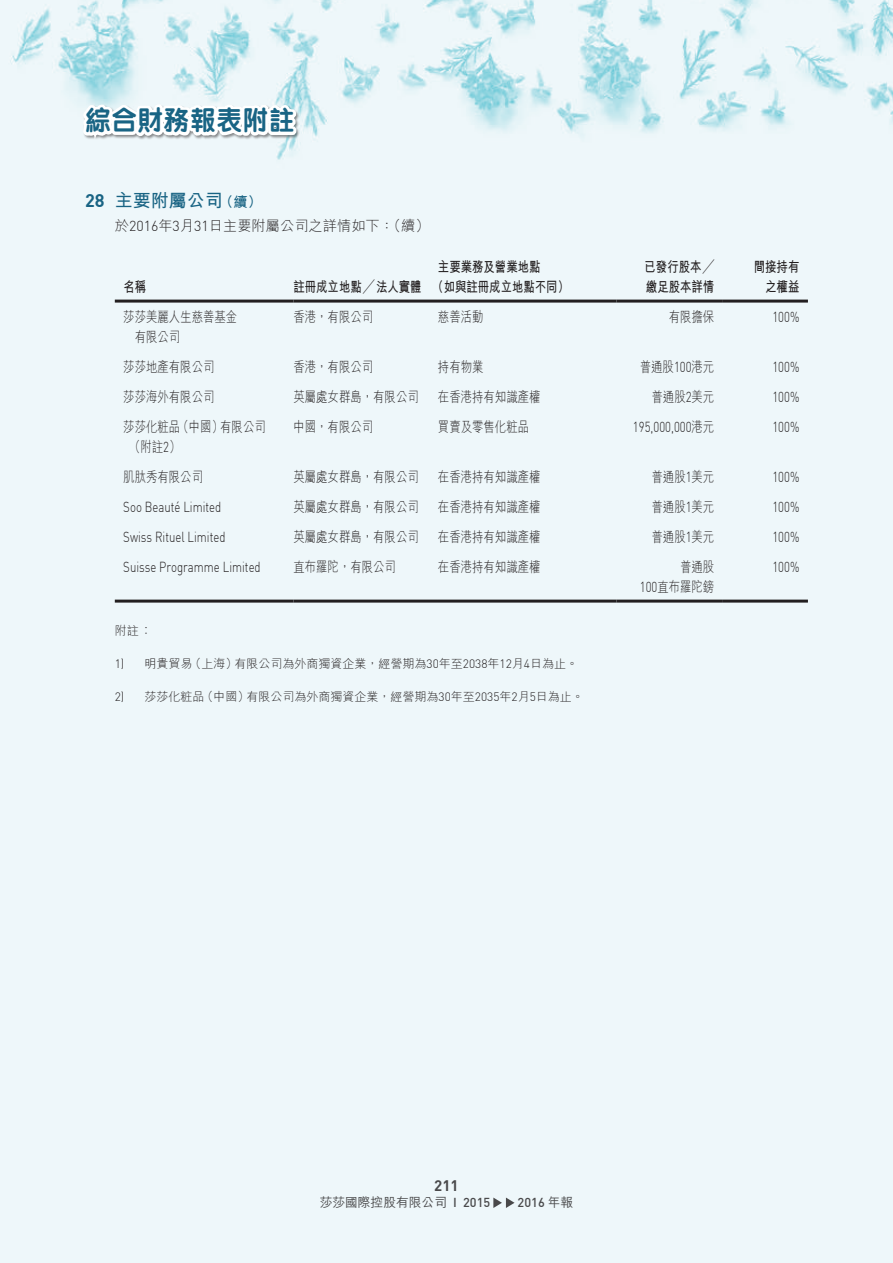
<style>
.page{position:relative;width:893px;height:1263px;background:#eef7fa}
.page>*{position:absolute;margin:0;border:0;box-sizing:border-box;transform-origin:0 0}
.t1{font:800 27px "M Yuen HK";letter-spacing:.025em;color:#196484;scale:.95 1}
.t2{font:700 18px "M Hei HK";color:#196484}
.t3{font:15px "DIN Bold";color:#231f20}
.t4{font:300 14.25px/19.5px "M Hei HK";color:#231f20;scale:.8 1}
.t5{font:14.25px "DIN Light";color:#231f20;scale:.8 1}
.t6{font:700 14.25px/19.5px "M Hei HK";color:#231f20;scale:.8 1}
.t7{font:300 14.25px "M Hei HK";color:#231f20}
.t8{font:500 12.75px "M Hei HK";color:#231f20}
.t9{font:12.75px "DIN Medium";color:#231f20}
.t10{font:300 12px "M Hei HK";color:#231f20}
.s1{font-family:"DIN Bold";font-weight:400}
.s2{font-size:14.25px}
.s3{font-family:"DIN Light";font-weight:400}
.s4{font-family:"M Hei HK";font-weight:300}
.s5{font-family:"DIN Medium";font-weight:400}
.s6{font-family:"M Hei HK";font-weight:500}
</style>
<div class="page">
<svg style="left:493px;top:1197px;width:22px;height:11px"></svg>
<svg style="left:78px;top:0;width:221px;height:145px"></svg>
<hr style="left:115px;top:300px;width:178px;height:3px;background:#231f20">
<hr style="left:293px;top:300px;width:145px;height:3px;background:#231f20">
<hr style="left:438px;top:300px;width:179px;height:3px;background:#231f20">
<hr style="left:617px;top:300px;width:106px;height:3px;background:#231f20">
<hr style="left:723px;top:300px;width:85px;height:3px;background:#231f20">
<hr style="left:115px;top:600px;width:178px;height:3px;background:#231f20">
<hr style="left:293px;top:600px;width:145px;height:3px;background:#231f20">
<hr style="left:438px;top:600px;width:179px;height:3px;background:#231f20">
<hr style="left:617px;top:600px;width:106px;height:3px;background:#231f20">
<hr style="left:723px;top:600px;width:85px;height:3px;background:#231f20">
<h1 class="t1" style="left:85px;top:101px;width:222px">綜合財務報表附註</h1>
<p class="t2" style="left:85px;top:188px;width:178px"><span class="s1">28</span> 主要附屬公司<span class="s2">（續）</span></p>
<p class="t7" style="left:115px;top:216px;width:316px">於<span class="s3">2016</span>年<span class="s3">3</span>月<span class="s3">31</span>日主要附屬公司之詳情如下：（續）</p>
<p class="t6" style="left:123px;top:276px;width:30px">名稱</p>
<p class="t6" style="left:293px;top:276px;width:162px">註冊成立地點╱法人實體</p>
<p class="t6" style="left:432px;top:256px;width:173px;text-indent:6px">主要業務及營業地點<br>（如與註冊成立地點不同）</p>
<p class="t6" style="left:645px;top:256px;width:89px">已發行股本╱繳足股本詳情</p>
<p class="t6" style="left:754px;top:256px;width:59px;text-align:right">間接持有之權益</p>
<p class="t4" style="left:135px;top:307px;width:130px;text-indent:-11px">莎莎美麗人生慈善基金有限公司</p>
<p class="t4" style="left:293px;top:307px;width:101px">香港，有限公司</p>
<p class="t4" style="left:438px;top:307px;width:58px">慈善活動</p>
<p class="t4" style="left:669px;top:307px;width:58px">有限擔保</p>
<p class="t5" style="left:772px;top:308px;width:35px">100%</p>
<p class="t4" style="left:123px;top:356px;width:116px">莎莎地產有限公司</p>
<p class="t4" style="left:293px;top:356px;width:101px">香港，有限公司</p>
<p class="t4" style="left:438px;top:356px;width:58px">持有物業</p>
<p class="t4" style="left:640px;top:356px;width:95px">普通股<span class="s3">100</span>港元</p>
<p class="t5" style="left:772px;top:358px;width:35px">100%</p>
<p class="t4" style="left:123px;top:387px;width:116px">莎莎海外有限公司</p>
<p class="t4" style="left:293px;top:387px;width:158px">英屬處女群島，有限公司</p>
<p class="t4" style="left:438px;top:387px;width:130px">在香港持有知識產權</p>
<p class="t4" style="left:651px;top:387px;width:80px">普通股<span class="s3">2</span>美元</p>
<p class="t5" style="left:772px;top:388px;width:35px">100%</p>
<p class="t4" style="left:129px;top:417px;width:173px;text-indent:-6px">莎莎化粧品（中國）有限公司（附註<span class="s3">2</span>）</p>
<p class="t4" style="left:293px;top:417px;width:101px">中國，有限公司</p>
<p class="t4" style="left:438px;top:417px;width:115px">買賣及零售化粧品</p>
<p class="t5" style="left:633px;top:418px;width:103px">195,000,000<span class="s4">港元</span></p>
<p class="t5" style="left:772px;top:418px;width:35px">100%</p>
<p class="t4" style="left:123px;top:466px;width:101px">肌肽秀有限公司</p>
<p class="t4" style="left:293px;top:466px;width:158px">英屬處女群島，有限公司</p>
<p class="t4" style="left:438px;top:466px;width:130px">在香港持有知識產權</p>
<p class="t4" style="left:651px;top:466px;width:80px">普通股<span class="s3">1</span>美元</p>
<p class="t5" style="left:772px;top:468px;width:35px">100%</p>
<p class="t5" style="left:123px;top:498px;width:124px">Soo Beauté Limited</p>
<p class="t4" style="left:293px;top:496px;width:158px">英屬處女群島，有限公司</p>
<p class="t4" style="left:438px;top:496px;width:130px">在香港持有知識產權</p>
<p class="t4" style="left:651px;top:496px;width:80px">普通股<span class="s3">1</span>美元</p>
<p class="t5" style="left:772px;top:498px;width:35px">100%</p>
<p class="t5" style="left:123px;top:528px;width:129px">Swiss Rituel Limited</p>
<p class="t4" style="left:293px;top:527px;width:158px">英屬處女群島，有限公司</p>
<p class="t4" style="left:438px;top:527px;width:130px">在香港持有知識產權</p>
<p class="t4" style="left:651px;top:527px;width:80px">普通股<span class="s3">1</span>美元</p>
<p class="t5" style="left:772px;top:528px;width:35px">100%</p>
<p class="t5" style="left:123px;top:558px;width:173px">Suisse Programme Limited</p>
<p class="t4" style="left:293px;top:557px;width:130px">直布羅陀，有限公司</p>
<p class="t4" style="left:438px;top:557px;width:130px">在香港持有知識產權</p>
<p class="t4" style="left:640px;top:557px;width:95px;text-align:right">普通股<br><span class="s3">100</span>直布羅陀鎊</p>
<p class="t5" style="left:772px;top:558px;width:35px">100%</p>
<p class="t10" style="left:115px;top:622px;width:39px">附註︰</p>
<p class="t10" style="left:115px;top:655px;width:465px"><span class="s3">1)</span> 明貴貿易（上海）有限公司為外商獨資企業，經營期為<span class="s3">30</span>年至<span class="s3">2038</span>年<span class="s3">12</span>月<span class="s3">4</span>日為止。</p>
<p class="t10" style="left:115px;top:688px;width:471px"><span class="s3">2)</span> 莎莎化粧品（中國）有限公司為外商獨資企業，經營期為<span class="s3">30</span>年至<span class="s3">2035</span>年<span class="s3">2</span>月<span class="s3">5</span>日為止。</p>
<p class="t3" style="left:434px;top:1175px;width:26px">211</p>
<p class="t8" style="left:320px;top:1193px;width:172px">莎莎國際控股有限公司 <span class="s5">I 2015</span></p>
<p class="t9" style="left:518px;top:1194px;width:57px">2016 <span class="s6">年報</span></p>
</div>
